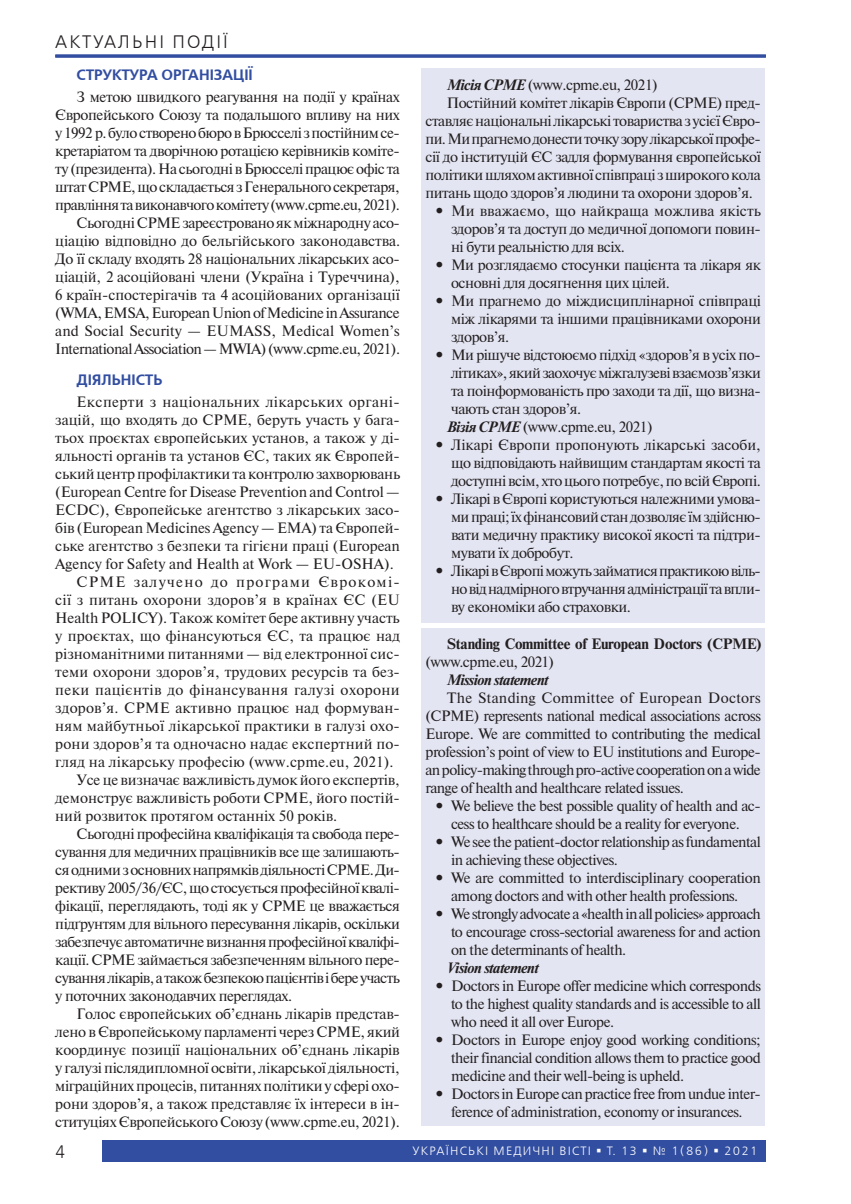
<style>
.page{position:relative;width:851px;height:1204px;background:#fff}
.page>*{position:absolute;margin:0;border:0;box-sizing:border-box;transform-origin:0 0}
.t1{font:18px "Free Set C";letter-spacing:.115em;color:#231f20}
.t2{font:18px "Free Set C";letter-spacing:.115em;color:#231f20;scale:.9 1}
.t3{font:15px/18px "Newton";letter-spacing:-.03em;color:#231f20;text-align:justify}
.t4{font:15px "Newton";color:#231f20}
.t5{font:15px "Newton";letter-spacing:.01em;color:#231f20}
.t6{font:15px "Newton";letter-spacing:-.01em;color:#231f20}
.t7{font:15px "Newton";letter-spacing:-.005em;color:#231f20}
.t8{font:15px "Newton";letter-spacing:.025em;color:#231f20}
.t9{font:700 15px "Newton";letter-spacing:-.02em;color:#231f20}
.t10{font:15px "Newton";letter-spacing:.015em;color:#231f20}
.t11{font:15px "Newton";letter-spacing:.085em;color:#231f20}
.t12{font:italic 700 15px "Newton";letter-spacing:-.03em;color:#231f20}
.t13{font:700 15px "Free Set C";color:#324ea1}
.t14{font:12px "Free Set C";letter-spacing:.1em;color:#fff}
.s1{font-weight:700;font-style:italic}
.s2{font-weight:700}
</style>
<div class="page">
<div style="left:102px;top:1140px;width:663px;height:21px;background:#324ea1"></div>
<div style="left:421px;top:68px;width:344px;height:554px;background:#e3e5f2"></div>
<div style="left:421px;top:628px;width:344px;height:498px;background:#e3e5f2"></div>
<hr style="left:55px;top:55px;width:710px;height:3px;background:#324ea1">
<p class="t1" style="left:55px;top:31px;width:174px">АКТУАЛЬНІ ПОДІЇ</p>
<p class="t1" style="left:55px;top:31px;width:89px">РУБРИКА</p>
<p class="t13" style="left:77px;top:65px;width:178px">СТРУКТУРА ОРГАНІЗАЦІЇ</p>
<p class="t3" style="left:55px;top:87px;width:346px;text-align:right">З метою швидкого реагування на події у країнах Європейського Союзу та подальшого впливу на них у1992 р. було створено бюро вБрюсселі зпостійним се&shy;кретаріатом та дворічною ротацією керівників коміте&shy;ту (президента). На сьогодні вБрюсселі працює офіс та штат СРМЕ, що складається зГенерального секретаря, правління та виконавчого комітету (www.cpme.eu, 2021).<br>Сьогодні CPME зареєстровано як міжнародну асо&shy;ціацію відповідно до бельгійського законодавства.<br>До її складу входять 28 національних лікарських асо&shy;ціацій, 2 асоційовані члени (Україна і Туреччина), 6 країн-спостерігачів та 4 асоційованих організації (WMA, EMSA, European Union of Medicine in Assurance and Social Security — EUMASS, Medical Women’s International Association — MWIA) (www.cpme.eu, 2021).</p>
<p class="t13" style="left:77px;top:370px;width:88px">ДІЯЛЬНІСТЬ</p>
<p class="t8" style="left:77px;top:391px;width:325px">Експерти з національних лікарських органі-</p>
<p class="t4" style="left:55px;top:409px;width:346px">зацій, що входять до CPME, беруть участь у бага-</p>
<p class="t4" style="left:55px;top:427px;width:346px">тьох проєктах європейських установ, а також у ді-</p>
<p class="t4" style="left:55px;top:445px;width:346px">яльності органів та установ ЄС, таких як Європей-</p>
<p class="t3" style="left:55px;top:464px;width:346px">ський центр профілактики та контролю захворювань</p>
<p class="t6" style="left:55px;top:481px;width:346px">(European Centre for Disease Prevention and Control —</p>
<p class="t4" style="left:55px;top:499px;width:346px">ECDC), Європейське агентство з лікарських засо-</p>
<p class="t6" style="left:55px;top:517px;width:346px">бів (European Medicines Agency — EMA) та Європей-</p>
<p class="t4" style="left:55px;top:535px;width:346px">ське агентство з безпеки та гігієни праці (European</p>
<p class="t4" style="left:55px;top:553px;width:340px">Agency for Safety and Health at Work — EU-OSHA).</p>
<p class="t11" style="left:77px;top:571px;width:325px">CPME залучено до програми Єврокомі-</p>
<p class="t10" style="left:55px;top:589px;width:346px">сії з питань охорони здоров’я в країнах ЄС (EU</p>
<p class="t7" style="left:55px;top:607px;width:346px">Health POLICY). Також комітет бере активну участь</p>
<p class="t5" style="left:55px;top:625px;width:346px">у проєктах, що фінансуються ЄС, та працює над</p>
<p class="t4" style="left:55px;top:643px;width:346px">різноманітними питаннями — від електронної сис-</p>
<p class="t5" style="left:55px;top:661px;width:346px">теми охорони здоров’я, трудових ресурсів та без-</p>
<p class="t8" style="left:55px;top:679px;width:346px">пеки пацієнтів до фінансування галузі охорони</p>
<p class="t5" style="left:55px;top:697px;width:346px">здоров’я. CPME активно працює над формуван-</p>
<p class="t5" style="left:55px;top:715px;width:346px">ням майбутньої лікарської практики в галузі охо-</p>
<p class="t5" style="left:55px;top:733px;width:346px">рони здоров’я та одночасно надає експертний по-</p>
<p class="t5" style="left:55px;top:751px;width:340px">гляд на лікарську професію (www.cpme.eu, 2021).</p>
<p class="t6" style="left:77px;top:769px;width:325px">Усе це визначає важливість думок його експертів,</p>
<p class="t4" style="left:55px;top:787px;width:346px">демонструє важливість роботи CPME, його постій-</p>
<p class="t4" style="left:55px;top:805px;width:283px">ний розвиток протягом останніх 50 років.</p>
<p class="t3" style="left:77px;top:824px;width:325px">Сьогодні професійна кваліфікація та свобода пере-</p>
<p class="t3" style="left:55px;top:842px;width:346px">сування для медичних працівників все ще залишають-</p>
<p class="t3" style="left:55px;top:860px;width:346px">ся одними зосновних напрямків діяльності CPME. Ди-</p>
<p class="t3" style="left:55px;top:878px;width:346px">рективу 2005/36/ЄС, що стосується професійної квалі-</p>
<p class="t3" style="left:55px;top:896px;width:346px">фікації, переглядають, тоді як у CPME це вважається</p>
<p class="t3" style="left:55px;top:914px;width:346px">підґрунтям для вільного пересування лікарів, оскільки</p>
<p class="t3" style="left:55px;top:932px;width:346px">забезпечує автоматичне визнання професійної кваліфі-</p>
<p class="t3" style="left:55px;top:950px;width:346px">кації. CPME займається забезпеченням вільного пере-</p>
<p class="t3" style="left:55px;top:968px;width:346px">сування лікарів, атакож безпекою пацієнтів і бере участь</p>
<p class="t3" style="left:55px;top:986px;width:238px">у поточних законодавчих переглядах.</p>
<p class="t6" style="left:77px;top:1003px;width:325px">Голос європейських об’єднань лікарів представ-</p>
<p class="t3" style="left:55px;top:1022px;width:346px">лено в Європейському парламенті через CPME, який</p>
<p class="t7" style="left:55px;top:1039px;width:346px">координує позиції національних об’єднань лікарів</p>
<p class="t3" style="left:55px;top:1058px;width:346px">у галузі післядипломної освіти, лікарської діяльності,</p>
<p class="t3" style="left:55px;top:1076px;width:346px">міграційних процесів, питаннях політики у сфері охо-</p>
<p class="t6" style="left:55px;top:1093px;width:346px">рони здоров’я, а також представляє їх інтереси в ін-</p>
<p class="t3" style="left:55px;top:1112px;width:346px">ституціях Європейського Союзу (www.cpme.eu, 2021).</p>
<p class="t3" style="left:446px;top:75px;width:212px"><span class="s1">Місія CPME</span> (www.cpme.eu, 2021)</p>
<p class="t3" style="left:446px;top:93px;width:315px">Постійний комітет лікарів Європи (CPME) пред-</p>
<p class="t3" style="left:425px;top:111px;width:337px">ставляє національні лікарські товариства зусієї Євро-</p>
<p class="t3" style="left:425px;top:129px;width:337px">пи. Ми прагнемо донести точку зору лікарської профе-</p>
<p class="t3" style="left:425px;top:147px;width:337px">сії до інституцій ЄС задля формування європейської</p>
<p class="t3" style="left:425px;top:165px;width:337px">політики шляхом активної співпраці зширокого кола</p>
<p class="t3" style="left:425px;top:183px;width:329px">питань щодо здоров’я людини та охорони здоров’я.</p>
<p class="t3" style="left:451px;top:201px;width:311px;text-indent:-17px"><span class="s2">•</span> Ми вважаємо, що найкраща можлива якість здоров’я та доступ до медичної допомоги повин&shy;ні бути реальністю для всіх.</p>
<p class="t3" style="left:451px;top:255px;width:311px;text-indent:-17px"><span class="s2">•</span> Ми розглядаємо стосунки пацієнта та лікаря як основні для досягнення цих цілей.</p>
<p class="t3" style="left:451px;top:291px;width:311px;text-indent:-17px"><span class="s2">•</span> Ми прагнемо до міждисциплінарної співпраці між лікарями та іншими працівниками охорони здоров’я.</p>
<p class="t3" style="left:446px;top:345px;width:315px;text-align:left;text-indent:-13px"><span class="s2">•</span> Ми рішуче відстоюємо підхід «здоров’я в усіх по&shy;літиках», який заохочує міжгалузеві взаємозв’язки та поінформованість про заходи та дії, що визна&shy;чають стан здоров’я.<br><span class="s1">Візія CPME</span> (www.cpme.eu, 2021)</p>
<p class="t3" style="left:451px;top:435px;width:311px;text-indent:-17px"><span class="s2">•</span> Лікарі Європи пропонують лікарські засоби, що відповідають найвищим стандартам якості та доступні всім, хто цього потребує, повсій Європі.</p>
<p class="t3" style="left:451px;top:489px;width:311px;text-indent:-17px"><span class="s2">•</span> Лікарі в Європі користуються належними умова&shy;ми праці; їх фінансовий стан дозволяє їм здійсню&shy;вати медичну практику високої якості та підтри&shy;мувати їх добробут.</p>
<p class="t3" style="left:451px;top:561px;width:311px;text-indent:-17px"><span class="s2">•</span> Лікарі вЄвропі можуть займатися практикою віль&shy;но від надмірного втручання адміністрації та впли&shy;ву економіки або страховки.</p>
<p class="t9" style="left:446px;top:634px;width:315px">Standing Committee of European Doctors (CPME)</p>
<p class="t3" style="left:425px;top:652px;width:130px">(www.cpme.eu, 2021)</p>
<p class="t12" style="left:446px;top:670px;width:103px">Mission statement</p>
<p class="t3" style="left:425px;top:688px;width:337px;text-indent:21px">The Standing Committee of European Doctors (CPME) represents national medical associations across Europe. We are committed to contributing the medical profession’s point of view to EU institutions and Europe&shy;an policy-making through pro-active cooperation on a wide range of health and healthcare related issues.</p>
<p class="t3" style="left:434px;top:796px;width:328px;text-align:center"><span class="s2">•</span> We believe the best possible quality of health and ac&shy;cess to healthcare should be a reality for everyone.</p>
<p class="t3" style="left:451px;top:832px;width:311px;text-indent:-17px"><span class="s2">•</span> We see the patient-doctor relationship as fundamental in achieving these objectives.</p>
<p class="t3" style="left:434px;top:868px;width:328px;text-align:center"><span class="s2">•</span> We are committed to interdisciplinary cooperation among doctors and with other health professions.</p>
<p class="t3" style="left:451px;top:904px;width:311px;text-indent:-17px"><span class="s2">•</span> We strongly advocate a «health in all policies» approach to encourage cross-sectorial awareness for and action on the determinants of health.</p>
<p class="t12" style="left:446px;top:958px;width:93px">Vision statement</p>
<p class="t3" style="left:451px;top:976px;width:311px;text-indent:-17px"><span class="s2">•</span> Doctors in Europe offer medicine which corresponds to the highest quality standards and is accessible to all who need it all over Europe.</p>
<p class="t3" style="left:451px;top:1030px;width:311px;text-indent:-17px"><span class="s2">•</span> Doctors in Europe enjoy good working conditions; their financial condition allows them to practice good medicine and their well-being is upheld.</p>
<p class="t3" style="left:434px;top:1084px;width:328px;text-align:center"><span class="s2">•</span> Doctors in Europe can practice free from undue inter&shy;ference of administration, economy or insurances.</p>
<p class="t2" style="left:55px;top:1140px;width:13px">4</p>
<p class="t14" style="left:412px;top:1144px;width:346px">УКРАЇНСЬКІ МЕДИЧНІ ВІСТІ ▪ Т. 13 ▪ № 1(86) ▪ 2021</p>
</div>
